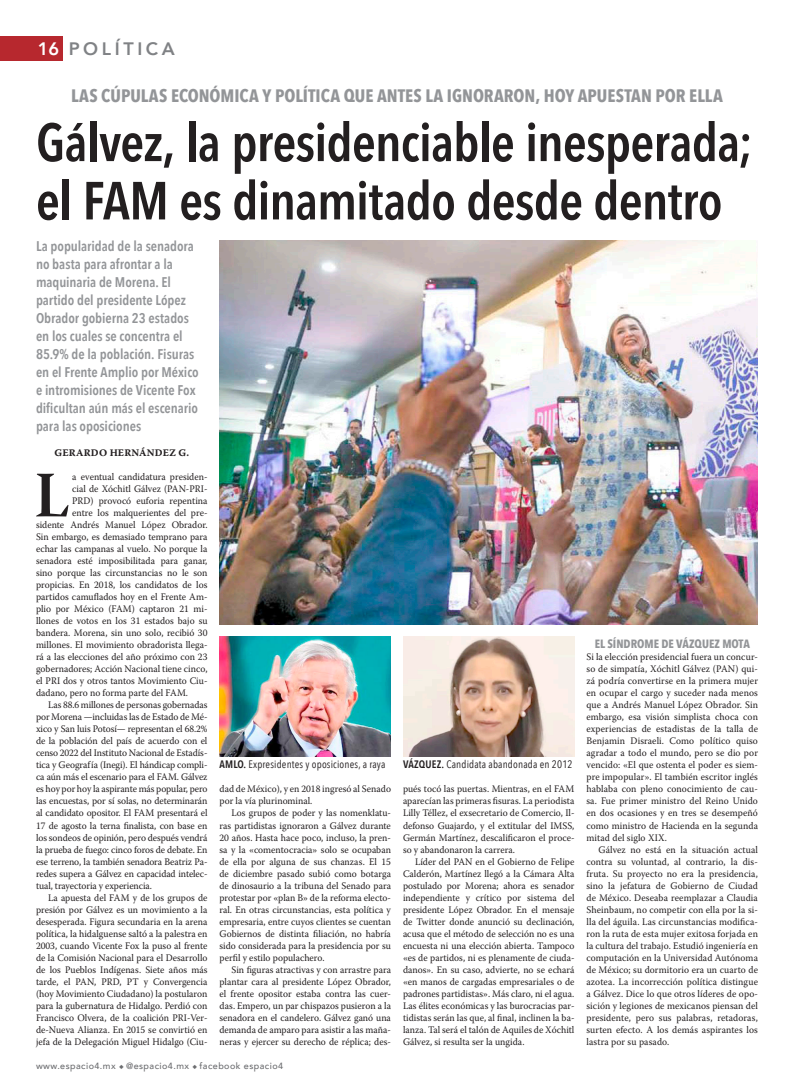
<style>
.page{position:relative;width:794px;height:1092px;background:#fff}
.page>*{position:absolute;margin:0;border:0;box-sizing:border-box;transform-origin:0 0}
.Cap_negro{font:64.5px "Warnock Pro Bold Subh";color:#231f20;scale:.95 1}
._1_Cabeza{font:600 53px/58.3px "Avenir Next Condensed";letter-spacing:-.015em;color:#231f20}
.Balazo{font:700 18px "Avenir Next Condensed";color:#939598}
.t1{font:800 18px "Avenir";letter-spacing:.2em;color:#808285}
.t2{font:800 18px "Avenir";color:#fff}
.Sumario{font:600 14px/18px "Avenir Next Condensed";letter-spacing:-.005em;color:#939598}
.Descanso{font:700 12px "Avenir Next Condensed";color:#939598}
.pie_de_foto{font:10.8px "Avenir Next Condensed";letter-spacing:.015em;color:#231f20}
.texto_E4{font:10px/12px "Warnock Pro";color:#231f20;text-align:justify;scale:.95 1}
.Cap_negro-2{font:10px "Warnock Pro";color:#231f20;scale:.95 1}
.sangría_E4{font:10px/12px "Warnock Pro";letter-spacing:.01em;color:#231f20;text-align:justify;scale:.95 1}
.Firma_1{font:10px "Warnock Pro Bold Capt";letter-spacing:.01em;color:#231f20}
.t3{font:500 9px "Avenir";letter-spacing:.05em;color:#6c6d70}
.s1{font-weight:600}
</style>
<div class="page">
<div style="left:0;top:36px;width:63px;height:24px;background:#b7282e"></div>
<img style="left:219px;top:240px;width:539px;height:384px">
<img style="left:219px;top:636px;width:172px;height:120px">
<img style="left:403px;top:636px;width:171px;height:120px">
<p class="t1" style="left:69px;top:35px;width:108px">POLÍTICA</p>
<p class="Balazo" style="left:71px;top:85px;width:653px">LAS CÚPULAS ECONÓMICA Y POLÍTICA QUE ANTES LA IGNORARON, HOY APUESTAN POR ELLA</p>
<p class="_1_Cabeza" style="left:36px;top:112px;width:718px">Gálvez, la presidenciable inesperada; el FAM es dinamitado desde dentro</p>
<p class="Sumario" style="left:36px;top:237px;width:164px">La popularidad de la senadora no basta para afrontar a la maquinaria de Morena. El partido del presidente López<br>Obrador gobierna 23 estados en los cuales se concentra el<br>85.9% de la población. Fisuras en el Frente Amplio por México e intromisiones de Vicente Fox dificultan aún más el escenario para las oposiciones</p>
<p class="Firma_1" style="left:55px;top:447px;width:136px">GERARDO HERNÁNDEZ G.</p>
<p class="Cap_negro" style="left:35px;top:456px;width:38px">L</p>
<p class="Cap_negro-2" style="left:72px;top:471px;width:144px">a eventual candidatura presiden-</p>
<h3 class="t2" style="left:38px;top:35px;width:23px">16</h3>
<p class="Cap_negro-2" style="left:72px;top:483px;width:144px">cial de Xóchitl Gálvez (PAN-PRI-</p>
<p class="Cap_negro-2" style="left:72px;top:495px;width:144px">PRD) provocó euforia repentina</p>
<p class="Cap_negro-2" style="left:72px;top:507px;width:144px">entre los malquerientes del pre-</p>
<p class="Cap_negro-2" style="left:36px;top:519px;width:182px">sidente Andrés Manuel López Obrador.</p>
<p class="Cap_negro-2" style="left:36px;top:531px;width:182px">Sin embargo, es demasiado temprano para</p>
<p class="Cap_negro-2" style="left:36px;top:543px;width:182px">echar las campanas al vuelo. No porque la</p>
<p class="Cap_negro-2" style="left:36px;top:555px;width:182px">senadora esté imposibilitada para ganar,</p>
<p class="Cap_negro-2" style="left:36px;top:567px;width:182px">sino porque las circunstancias no le son</p>
<p class="Cap_negro-2" style="left:36px;top:579px;width:182px">propicias. En 2018, los candidatos de los</p>
<p class="Cap_negro-2" style="left:36px;top:591px;width:182px">partidos camuflados hoy en el Frente Am-</p>
<p class="Cap_negro-2" style="left:36px;top:603px;width:182px">plio por México (FAM) captaron 21 mi-</p>
<p class="Cap_negro-2" style="left:36px;top:615px;width:182px">llones de votos en los 31 estados bajo su</p>
<p class="Cap_negro-2" style="left:36px;top:627px;width:182px">bandera. Morena, sin uno solo, recibió 30</p>
<p class="Cap_negro-2" style="left:36px;top:639px;width:182px">millones. El movimiento obradorista llega-</p>
<p class="Cap_negro-2" style="left:36px;top:651px;width:182px">rá a las elecciones del año próximo con 23</p>
<p class="Cap_negro-2" style="left:36px;top:663px;width:182px">gobernadores; Acción Nacional tiene cinco,</p>
<p class="Cap_negro-2" style="left:36px;top:675px;width:182px">el PRI dos y otros tantos Movimiento Ciu-</p>
<p class="Cap_negro-2" style="left:36px;top:687px;width:162px">dadano, pero no forma parte del FAM.</p>
<p class="texto_E4" style="left:36px;top:699px;width:182px;text-indent:12px">Las 88.6 millones de personas gobernadas por Morena —incluidas las de Estado de Mé&shy;xico y San luis Potosí— representan el 68.2% de la población del país de acuerdo con el censo 2022 del Instituto Nacional de Estadís&shy;tica y Geografía (Inegi). El hándicap compli&shy;ca aún más el escenario para el FAM. Gálvez es hoy por hoy la aspirante más popular, pero las encuestas, por sí solas, no determinarán al candidato opositor. El FAM presentará el 17 de agosto la terna finalista, con base en los sondeos de opinión, pero después vendrá la prueba de fuego: cinco foros de debate. En ese terreno, la también senadora Beatriz Pa&shy;redes supera a Gálvez en capacidad intelec&shy;tual, trayectoria y experiencia.</p>
<p class="texto_E4" style="left:36px;top:891px;width:182px;text-indent:12px">La apuesta del FAM y de los grupos de presión por Gálvez es un movimiento a la desesperada. Figura secundaria en la arena política, la hidalguense saltó a la palestra en 2003, cuando Vicente Fox la puso al frente de la Comisión Nacional para el Desarrollo de los Pueblos Indígenas. Siete años más tarde, el PAN, PRD, PT y Convergencia (hoy Movimiento Ciudadano) la postularon para la gubernatura de Hidalgo. Perdió con Francisco Olvera, de la coalición PRI-Ver&shy;de-Nueva Alianza. En 2015 se convirtió en jefa de la Delegación Miguel Hidalgo (Ciu-</p>
<p class="Descanso" style="left:595px;top:636px;width:156px">EL SÍNDROME DE VÁZQUEZ MOTA</p>
<p class="sangría_E4" style="left:586px;top:651px;width:182px">Si la elección presidencial fuera un concur&shy;so de simpatía, Xóchitl Gálvez (PAN) qui&shy;zá podría convertirse en la primera mujer en ocupar el cargo y suceder nada menos que a Andrés Manuel López Obrador. Sin embargo, esa visión simplista choca con experiencias de estadistas de la talla de Benjamin Disraeli. Como político quiso agradar a todo el mundo, pero se dio por vencido: «El que ostenta el poder es siem&shy;pre impopular». El también escritor inglés hablaba con pleno conocimiento de cau&shy;sa. Fue primer ministro del Reino Unido en dos ocasiones y en tres se desempeñó como ministro de Hacienda en la segunda mitad del siglo XIX.</p>
<p class="texto_E4" style="left:586px;top:843px;width:182px;text-indent:12px">Gálvez no está en la situación actual contra su voluntad, al contrario, la dis&shy;fruta. Su proyecto no era la presidencia, sino la jefatura de Gobierno de Ciudad de México. Deseaba reemplazar a Claudia Sheinbaum, no competir con ella por la si&shy;lla del águila. Las circunstancias modifica&shy;ron la ruta de esta mujer exitosa forjada en la cultura del trabajo. Estudió ingeniería en computación en la Universidad Autónoma de México; su dormitorio era un cuarto de azotea. La incorrección política distingue a Gálvez. Dice lo que otros líderes de opo&shy;sición y legiones de mexicanos piensan del presidente, pero sus palabras, retadoras, surten efecto. A los demás aspirantes los lastra por su pasado.</p>
<p class="pie_de_foto" style="left:219px;top:755px;width:167px"><span class="s1">AMLO.</span> Expresidentes y oposiciones, a raya</p>
<p class="pie_de_foto" style="left:403px;top:755px;width:171px"><span class="s1">VÁZQUEZ.</span> Candidata abandonada en 2012</p>
<p class="texto_E4" style="left:219px;top:783px;width:182px">dad de México), y en 2018 ingresó al Senado por la vía plurinominal.</p>
<p class="texto_E4" style="left:219px;top:807px;width:182px;text-indent:12px">Los grupos de poder y las nomenklatu&shy;ras partidistas ignoraron a Gálvez durante 20 años. Hasta hace poco, incluso, la pren&shy;sa y la «comentocracia» solo se ocupaban de ella por alguna de sus chanzas. El 15 de diciembre pasado subió como botarga de dinosaurio a la tribuna del Senado para protestar por «plan B» de la reforma electo&shy;ral. En otras circunstancias, esta política y empresaria, entre cuyos clientes se cuentan Gobiernos de distinta filiación, no habría sido considerada para la presidencia por su perfil y estilo populachero.</p>
<p class="texto_E4" style="left:219px;top:963px;width:182px;text-indent:12px">Sin figuras atractivas y con arrastre para plantar cara al presidente López Obrador, el frente opositor estaba contra las cuer&shy;das. Empero, un par chispazos pusieron a la senadora en el candelero. Gálvez ganó una demanda de amparo para asistir a las maña&shy;neras y ejercer su derecho de réplica; des-</p>
<p class="texto_E4" style="left:403px;top:783px;width:182px">pués tocó las puertas. Mientras, en el FAM aparecían las primeras fisuras. La periodista Lilly Téllez, el exsecretario de Comercio, Il&shy;defonso Guajardo, y el extitular del IMSS, Germán Martínez, descalificaron el proce&shy;so y abandonaron la carrera.</p>
<p class="texto_E4" style="left:403px;top:855px;width:182px;text-indent:12px">Líder del PAN en el Gobierno de Felipe Calderón, Martínez llegó a la Cámara Alta postulado por Morena; ahora es senador independiente y crítico por sistema del presidente López Obrador. En el mensaje de Twitter donde anunció su declinación, acusa que el método de selección no es una encuesta ni una elección abierta. Tampoco «es de partidos, ni es plenamente de ciuda&shy;danos». En su caso, advierte, no se echará «en manos de cargadas empresariales o de padrones partidistas». Más claro, ni el agua.<br>Las élites económicas y las burocracias par&shy;tidistas serán las que, al final, inclinen la ba&shy;lanza. Tal será el talón de Aquiles de Xóchitl Gálvez, si resulta ser la ungida.</p>
<p class="t3" style="left:36px;top:1057px;width:249px">www.espacio4.mx ◆ @espacio4.mx ◆ facebook espacio4</p>
</div>
